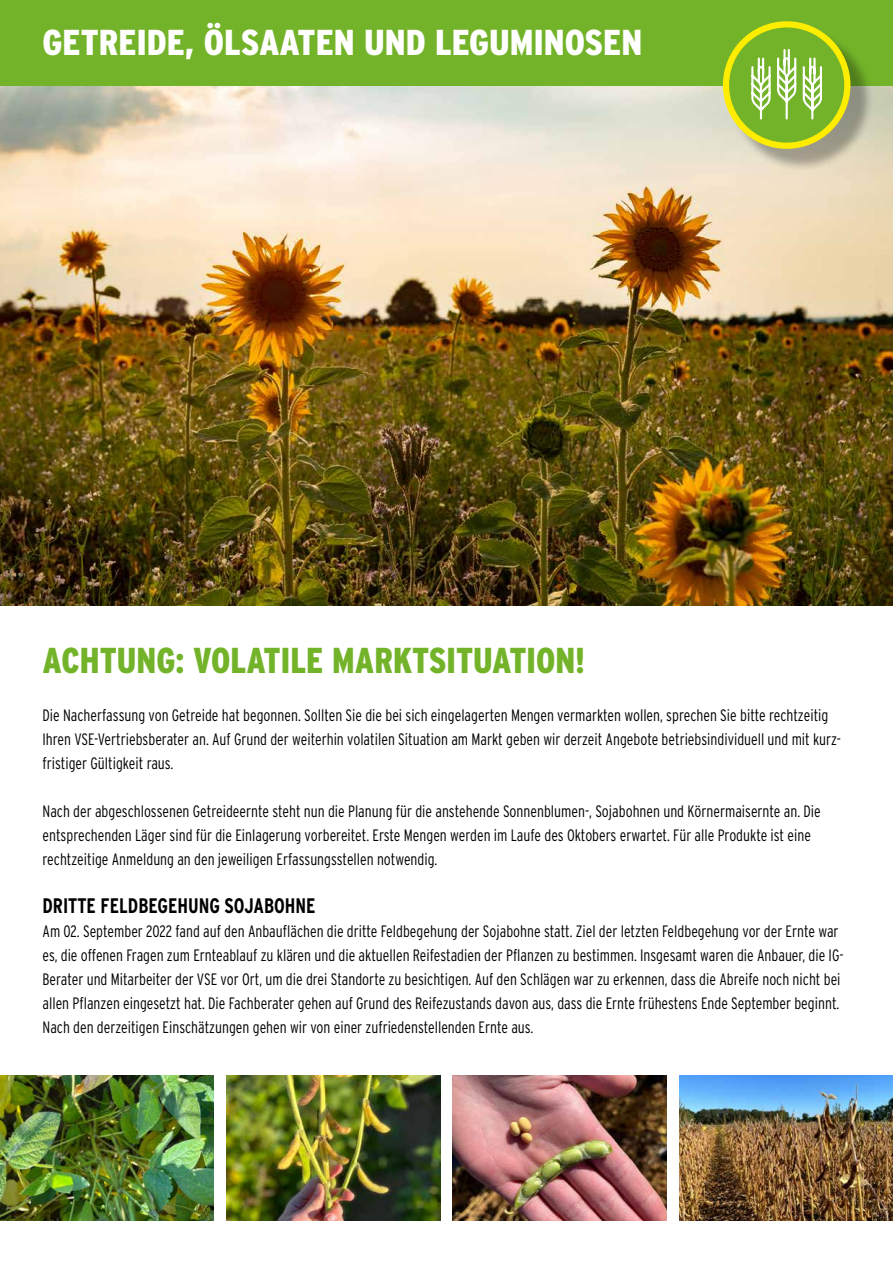
<style>
.page{position:relative;width:893px;height:1263px;background:#fff}
.page>*{position:absolute;margin:0;border:0;box-sizing:border-box;transform-origin:0 0}
.t1{font:900 36px "Interstate Condensed";color:#73b329;scale:.95 1}
.t2{font:900 36px "Interstate Condensed";color:#fff}
.t3{font:700 21px "Interstate Condensed";color:#000;scale:.94 1}
.t4{font:300 16.5px/24px "Interstate Condensed";color:#000;scale:.94 1}
</style>
<div class="page">
<img style="left:0;top:85px;width:893px;height:520px">
<div style="left:0;top:0;width:893px;height:85px;background:#73b329"></div>
<div style="left:730px;top:28px;width:143px;height:144px;background:#000;opacity:.3"></div>
<div style="left:723px;top:21px;width:127px;height:128px;background:#ffed00;border-radius:50%"></div>
<div style="left:729px;top:27px;width:115px;height:116px;background:#73b329;border-radius:50%"></div>
<svg style="left:751px;top:49px;width:71px;height:71px"></svg>
<img style="left:0;top:1076px;width:214px;height:144px">
<img style="left:226px;top:1076px;width:214px;height:144px">
<img style="left:453px;top:1076px;width:213px;height:144px">
<img style="left:679px;top:1076px;width:214px;height:144px">
<h1 class="t2" style="left:43px;top:23px;width:601px">GETREIDE, ÖLSAATEN UND LEGUMINOSEN</h1>
<h1 class="t1" style="left:43px;top:640px;width:572px">ACHTUNG: VOLATILE MARKTSITUATION!</h1>
<p class="t4" style="left:43px;top:703px;width:851px">Die Nacherfassung von Getreide hat begonnen. Sollten Sie die bei sich eingelagerten Mengen vermarkten wollen, sprechen Sie bitte rechtzeitig<br>Ihren VSE-Vertriebsberater an. Auf Grund der weiterhin volatilen Situation am Markt geben wir derzeit Angebote betriebsindividuell und mit kurz&shy;fristiger Gültigkeit raus.</p>
<p class="t4" style="left:43px;top:799px;width:829px">Nach der abgeschlossenen Getreideernte steht nun die Planung für die anstehende Sonnenblumen-, Sojabohnen und Körnermaisernte an. Die entsprechenden Läger sind für die Einlagerung vorbereitet. Erste Mengen werden im Laufe des Oktobers erwartet. Für alle Produkte ist eine rechtzeitige Anmeldung an den jeweiligen Erfassungsstellen notwendig.</p>
<p class="t3" style="left:43px;top:894px;width:292px">DRITTE FELDBEGEHUNG SOJABOHNE</p>
<p class="t4" style="left:43px;top:919px;width:854px">Am 02. September 2022 fand auf den Anbauflächen die dritte Feldbegehung der Sojabohne statt. Ziel der letzten Feldbegehung vor der Ernte war es, die offenen Fragen zum Ernteablauf zu klären und die aktuellen Reifestadien der Pflanzen zu bestimmen. Insgesamt waren die Anbauer, die IG-Berater und Mitarbeiter der VSE vor Ort, um die drei Standorte zu besichtigen. Auf den Schlägen war zu erkennen, dass die Abreife noch nicht bei allen Pflanzen eingesetzt hat. Die Fachberater gehen auf Grund des Reifezustands davon aus, dass die Ernte frühestens Ende September beginnt.<br>Nach den derzeitigen Einschätzungen gehen wir von einer zufriedenstellenden Ernte aus.</p>
</div>
